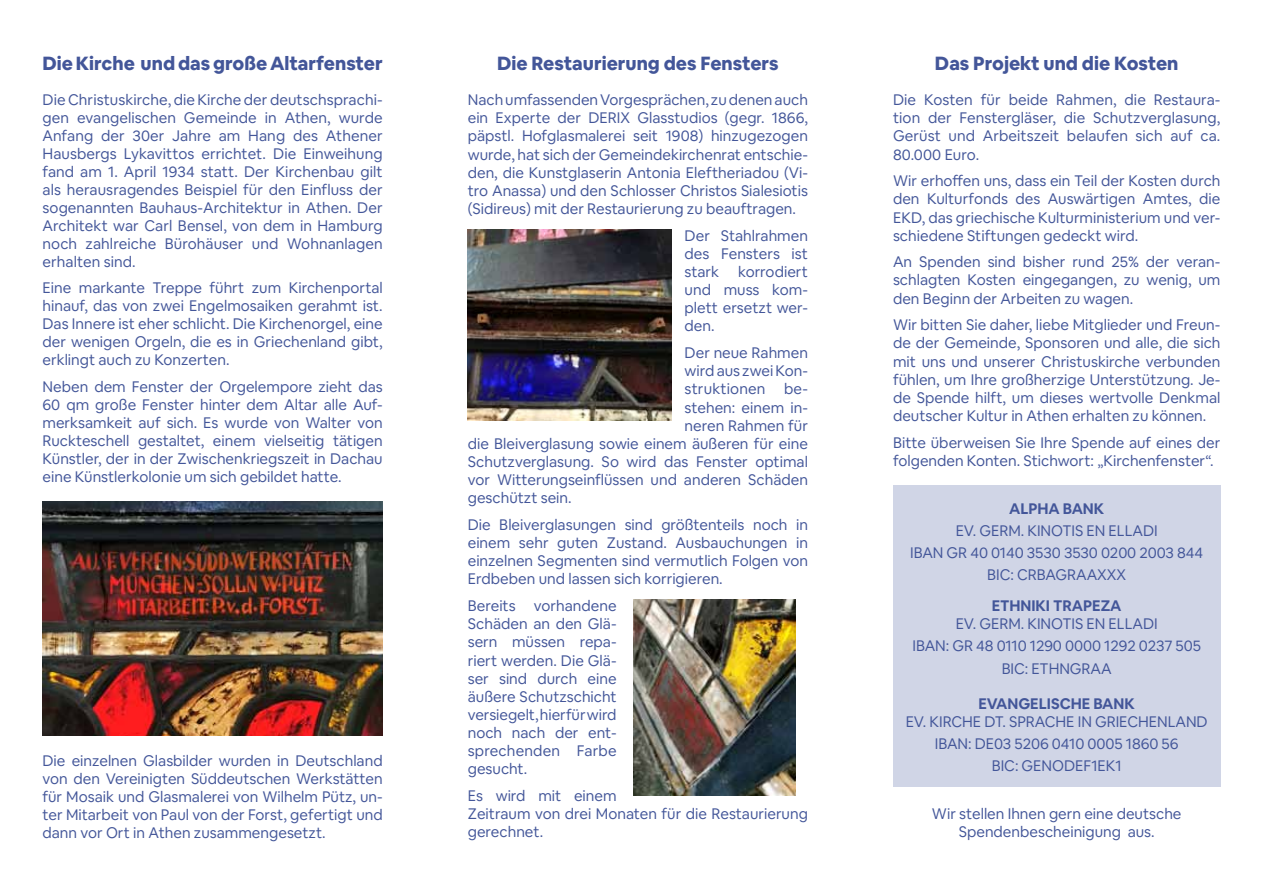
<style>
.page{position:relative;width:1263px;height:893px;background:#fff}
.page>*{position:absolute;margin:0;border:0;box-sizing:border-box;transform-origin:0 0}
.t1{font:800 18.75px "Airbnb Cereal App";color:#435699}
.t2{font:15px/18.1px "Airbnb Cereal App";color:#435699;text-align:justify}
.t3{font:700 15px "Airbnb Cereal App";letter-spacing:-.005em;color:#435699}
</style>
<div class="page">
<img style="left:43px;top:502px;width:340px;height:234px">
<img style="left:468px;top:230px;width:204px;height:191px">
<img style="left:634px;top:600px;width:161px;height:195px">
<div style="left:893px;top:485px;width:327px;height:302px;background:#d0d5e6"></div>
<p class="t1" style="left:43px;top:51px;width:342px">Die Kirche und das große Altarfenster</p>
<p class="t2" style="left:43px;top:91px;width:342px">Die Christuskirche, die Kirche der deutschsprachi&shy;gen evangelischen Gemeinde in Athen, wurde Anfang der 30er Jahre am Hang des Athener Hausbergs Lykavittos errichtet. Die Einweihung fand am 1. April 1934 statt. Der Kirchenbau gilt als herausragendes Beispiel für den Einfluss der sogenannten Bauhaus-Architektur in Athen. Der Architekt war Carl Bensel, von dem in Hamburg noch zahlreiche Bürohäuser und Wohnanlagen erhalten sind.</p>
<p class="t2" style="left:43px;top:279px;width:342px">Eine markante Treppe führt zum Kirchenportal hinauf, das von zwei Engelmosaiken gerahmt ist.<br>Das Innere ist eher schlicht. Die Kirchenorgel, eine der wenigen Orgeln, die es in Griechenland gibt, erklingt auch zu Konzerten.</p>
<p class="t2" style="left:43px;top:378px;width:342px">Neben dem Fenster der Orgelempore zieht das 60 qm große Fenster hinter dem Altar alle Auf&shy;merksamkeit auf sich. Es wurde von Walter von Ruckteschell gestaltet, einem vielseitig tätigen Künstler, der in der Zwischenkriegszeit in Dachau eine Künstlerkolonie um sich gebildet hatte.</p>
<p class="t2" style="left:43px;top:751px;width:342px">Die einzelnen Glasbilder wurden in Deutschland von den Vereinigten Süddeutschen Werkstätten für Mosaik und Glasmalerei von Wilhelm Pütz, un&shy;ter Mitarbeit von Paul von der Forst, gefertigt und dann vor Ort in Athen zusammengesetzt.</p>
<p class="t1" style="left:497px;top:51px;width:283px">Die Restaurierung des Fensters</p>
<p class="t2" style="left:468px;top:91px;width:342px">Nach umfassenden Vorgesprächen, zu denen auch ein Experte der DERIX Glasstudios (gegr. 1866, päpstl. Hofglasmalerei seit 1908) hinzugezogen wurde, hat sich der Gemeindekirchenrat entschie&shy;den, die Kunstglaserin Antonia Eleftheriadou (Vi&shy;tro Anassa) und den Schlosser Christos Sialesiotis (Sidireus) mit der Restaurierung zu beauftragen.</p>
<p class="t2" style="left:685px;top:226px;width:125px">Der Stahlrahmen des Fensters ist stark</p>
<p class="t2" style="left:685px;top:263px;width:125px;text-indent:53px">korrodiert und muss kom&shy;plett ersetzt wer&shy;den.</p>
<p class="t2" style="left:685px;top:344px;width:125px">Der neue Rahmen</p>
<p class="t2" style="left:685px;top:362px;width:125px">wird aus zwei Kon-</p>
<p class="t2" style="left:685px;top:380px;width:125px">struktionen be-</p>
<p class="t2" style="left:685px;top:398px;width:125px">stehen: einem in-</p>
<p class="t2" style="left:685px;top:416px;width:125px">neren Rahmen für</p>
<p class="t2" style="left:468px;top:435px;width:342px">die Bleiverglasung sowie einem äußeren für eine</p>
<p class="t2" style="left:468px;top:453px;width:342px">Schutzverglasung. So wird das Fenster optimal</p>
<p class="t2" style="left:468px;top:471px;width:342px">vor Witterungseinflüssen und anderen Schäden</p>
<p class="t2" style="left:468px;top:489px;width:105px">geschützt sein.</p>
<p class="t2" style="left:468px;top:516px;width:342px">Die Bleiverglasungen sind größtenteils noch in einem sehr guten Zustand. Ausbauchungen in einzelnen Segmenten sind vermutlich Folgen von Erdbeben und lassen sich korrigieren.</p>
<p class="t2" style="left:468px;top:597px;width:150px">Bereits vorhandene Schäden an den Glä&shy;sern müssen repa&shy;riert werden. Die Glä&shy;ser sind durch eine äußere Schutzschicht versiegelt, hierfür wird noch nach der ent&shy;sprechenden Farbe gesucht.</p>
<p class="t2" style="left:468px;top:787px;width:342px;text-align:left">Es wird mit einem<br>Zeitraum von drei Monaten für die Restaurierung gerechnet.</p>
<p class="t1" style="left:935px;top:51px;width:245px">Das Projekt und die Kosten</p>
<p class="t2" style="left:893px;top:91px;width:329px">Die Kosten für beide Rahmen, die Restaura&shy;tion der Fenstergläser, die Schutzverglasung, Gerüst und Arbeitszeit belaufen sich auf ca.<br>80.000 Euro.</p>
<p class="t2" style="left:893px;top:172px;width:329px">Wir erhoffen uns, dass ein Teil der Kosten durch den Kulturfonds des Auswärtigen Amtes, die EKD, das griechische Kulturministerium und ver&shy;schiedene Stiftungen gedeckt wird.</p>
<p class="t2" style="left:893px;top:253px;width:329px">An Spenden sind bisher rund 25% der veran&shy;schlagten Kosten eingegangen, zu wenig, um den Beginn der Arbeiten zu wagen.</p>
<p class="t2" style="left:893px;top:316px;width:329px">Wir bitten Sie daher, liebe Mitglieder und Freun&shy;de der Gemeinde, Sponsoren und alle, die sich mit uns und unserer Christuskirche verbunden fühlen, um Ihre großherzige Unterstützung. Je&shy;de Spende hilft, um dieses wertvolle Denkmal deutscher Kultur in Athen erhalten zu können.</p>
<p class="t2" style="left:893px;top:433px;width:329px">Bitte überweisen Sie Ihre Spende auf eines der folgenden Konten. Stichwort: „Kirchenfenster“.</p>
<p class="t3" style="left:1009px;top:499px;width:97px">ALPHA BANK</p>
<p class="t2" style="left:910px;top:520px;width:295px;line-height:22.2px;text-align:center">EV. GERM. KINOTIS EN ELLADI<br>IBAN GR 40 0140 3530 3530 0200 2003 844<br>BIC: CRBAGRAAXXX</p>
<p class="t3" style="left:992px;top:596px;width:131px">ETHNIKI TRAPEZA</p>
<p class="t2" style="left:912px;top:613px;width:290px;line-height:22.2px;text-align:center">EV. GERM. KINOTIS EN ELLADI<br>IBAN: GR 48 0110 1290 0000 1292 0237 505<br>BIC: ETHNGRAA</p>
<p class="t3" style="left:978px;top:694px;width:158px">EVANGELISCHE BANK</p>
<p class="t2" style="left:906px;top:710px;width:303px;line-height:22.2px;text-align:center">EV. KIRCHE DT. SPRACHE IN GRIECHENLAND<br>IBAN: DE03 5206 0410 0005 1860 56<br>BIC: GENODEF1EK1</p>
<p class="t2" style="left:932px;top:805px;width:251px;text-align:center">Wir stellen Ihnen gern eine deutsche<br>Spendenbescheinigung aus.</p>
</div>
